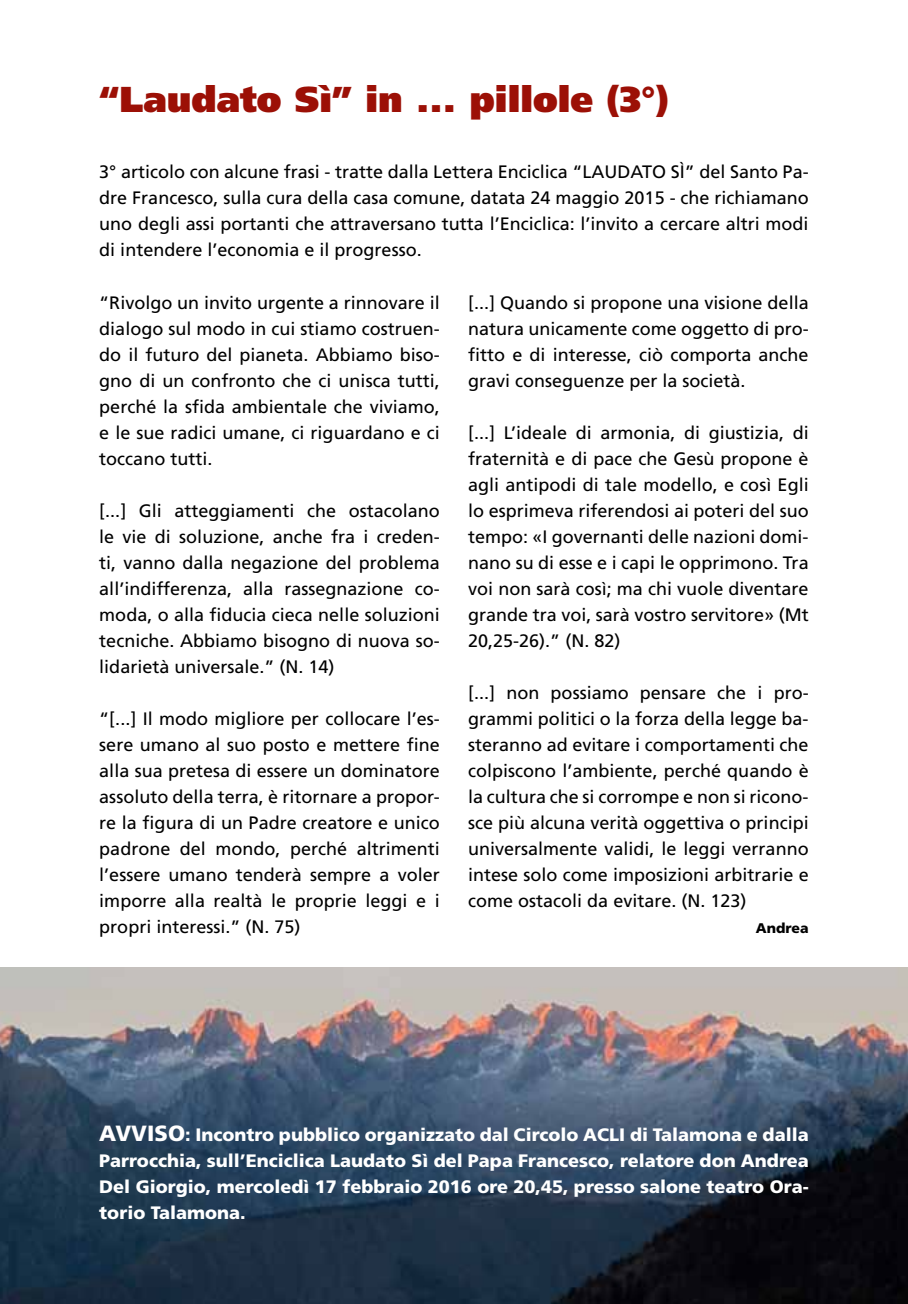
<style>
.page{position:relative;width:908px;height:1304px;background:#fff}
.page>*{position:absolute;margin:0;border:0;box-sizing:border-box;transform-origin:0 0}
.t1{font:900 36px "Frutiger";color:#9c1006}
.t2{font:18px/26px "Frutiger";color:#000;text-align:justify}
.t3{font:900 18px/26px "Frutiger";color:#fff;text-align:justify}
.t4{font:900 14px "Frutiger";color:#000}
.s1{font-size:22px}
</style>
<div class="page">
<img style="left:0;top:967px;width:907px;height:337px">
<h1 class="t1" style="left:99px;top:78px;width:570px">“Laudato Sì” in ... pillole (3°)</h1>
<p class="t2" style="left:99px;top:159px;width:710px;text-indent:571px">SÌ” del Santo Pa&shy;dre Francesco, sulla cura della casa comune, datata 24 maggio 2015 - che richiamano uno degli assi portanti che attraversano tutta l’E nciclica: l’invito a cercare altri modi di intendere l’economia e il progresso.</p>
<p class="t2" style="left:99px;top:159px;width:496px">3° articolo con alcune frasi - tratte dalla Lettera E nciclica “LAUDATO</p>
<p class="t2" style="left:99px;top:289px;width:342px">“Rivolgo un invito urgente a rinnovare il dialogo sul modo in cui stiamo costruen&shy;do il futuro del pianeta. Abbiamo biso&shy;gno di un confronto che ci unisca tutti, perché la sfida ambientale che viviamo, e le sue radici umane, ci riguardano e ci toccano tutti.</p>
<p class="t2" style="left:99px;top:497px;width:342px">[...] Gli atteggiamenti che ostacolano le vie di soluzione, anche fra i creden&shy;ti, vanno dalla negazione del problema all’indifferenza, alla rassegnazione co&shy;moda, o alla fiducia cieca nelle soluzioni tecniche. Abbiamo bisogno di nuova so&shy;lidarietà universale.” (N . 14)</p>
<p class="t2" style="left:99px;top:705px;width:342px">“[...] I l modo migliore per collocare l’es&shy;sere umano al suo posto e mettere fine alla sua pretesa di essere un dominatore assoluto della terra, è ritornare a propor&shy;re la figura di un Padre creatore e unico padrone del mondo, perché altrimenti l’essere umano tenderà sempre a voler imporre alla realtà le proprie leggi e i propri interessi.” (N . 75)</p>
<p class="t2" style="left:468px;top:289px;width:342px">[...] Quando si propone una visione della natura unicamente come oggetto di pro&shy;fitto e di interesse, ciò comporta anche gravi conseguenze per la società.</p>
<p class="t2" style="left:468px;top:419px;width:342px">[...] L’ideale di armonia, di giustizia, di fraternità e di pace che Gesù propone è agli antipodi di tale modello, e così Egli lo esprimeva riferendosi ai poteri del suo tempo: «I governanti delle nazioni domi&shy;nano su di esse e i capi le opprimono. Tra voi non sarà così; ma chi vuole diventare grande tra voi, sarà vostro servitore» (Mt 20,25-26).” (N . 82)</p>
<p class="t2" style="left:468px;top:679px;width:342px">[...] non possiamo pensare che i pro&shy;grammi politici o la forza della legge ba&shy;steranno ad evitare i comportamenti che colpiscono l’ambiente, perché quando è la cultura che si corrompe e non si ricono&shy;sce più alcuna verità oggettiva o principi universalmente validi, le leggi verranno intese solo come imposizioni arbitrarie e come ostacoli da evitare. (N . 123)</p>
<p class="t4" style="left:755px;top:919px;width:54px">Andrea</p>
<p class="t3" style="left:99px;top:1121px;width:710px"><span class="s1">AVVISO</span>: Incontro pubblico organizzato dal Circolo ACLI di Talamona e dalla Parrocchia, sull’Enciclica Laudato Sì del Papa Francesco, relatore don Andrea Del Giorgio, mercoledì 17 febbraio 2016 ore 20,45, presso salone teatro Ora&shy;torio Talamona.</p>
</div>
